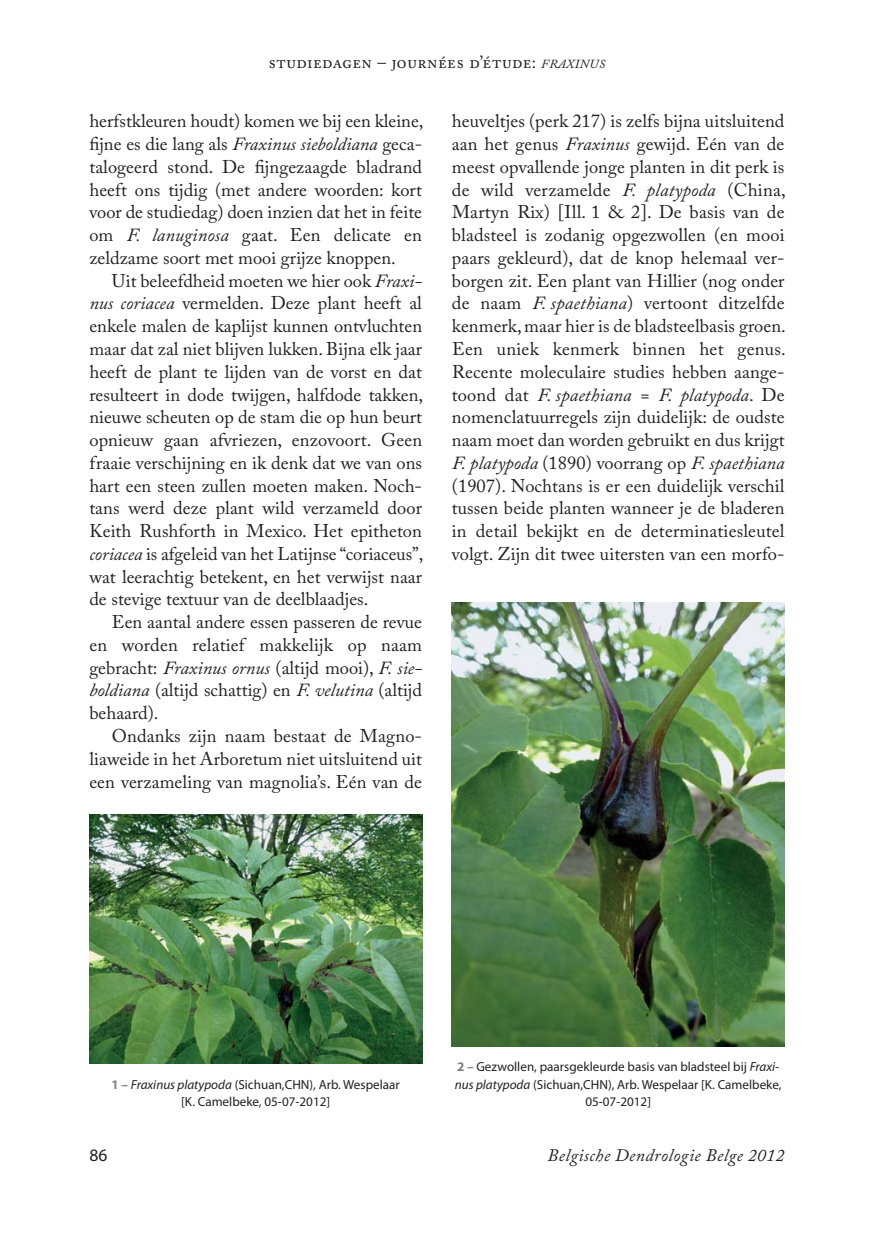
<style>
.page{position:relative;width:869px;height:1241px;background:#fff}
.page>*{position:absolute;margin:0;border:0;box-sizing:border-box;transform-origin:0 0}
.t1{font:18.38px/22.8px "Adobe Caslon Pro";letter-spacing:-.005em;color:#231f20;text-align:justify}
.t2{font:17.5px "Adobe Caslon Pro";letter-spacing:.03em;color:#231f20}
.t3{font:italic 17.5px "Adobe Caslon Pro";letter-spacing:.03em;color:#231f20}
.t4{font:17.5px "Myriad Pro";color:#231f20}
.t5{font:13.12px/17.5px "Myriad Pro";color:#231f20;text-align:center}
.s1{font-style:italic;font-size:12.25px}
.s2{font-style:italic}
.s3{font-weight:700;color:#808285}
</style>
<div class="page">
<img style="left:451px;top:603px;width:333px;height:443px">
<img style="left:89px;top:814px;width:333px;height:249px">
<p class="t2" style="left:268px;top:56px;width:338px">studiedagen – journées d’étude: <span class="s1">FRAXINUS</span></p>
<p class="t1" style="left:89px;top:112px;width:335px">herfstkleuren houdt) komen we bij een kleine, fijne es die lang als <span class="s2">Fraxinus sieboldiana</span> geca&shy;talogeerd stond. De fijngezaagde bladrand heeft ons tijdig (met andere woorden: kort voor de studiedag) doen inzien dat het in feite om <span class="s2">F. lanuginosa</span> gaat. Een delicate en zeldzame soort met mooi grijze knoppen.</p>
<p class="t1" style="left:89px;top:271px;width:335px;text-indent:23px">Uit beleefdheid moeten we hier ook <span class="s2">Fraxi&shy;nus coriacea</span> vermelden. Deze plant heeft al enkele malen de kaplijst kunnen ontvluchten maar dat zal niet blijven lukken. Bijna elk jaar heeft de plant te lijden van de vorst en dat resulteert in dode twijgen, halfdode takken, nieuwe scheuten op de stam die op hun beurt opnieuw gaan afvriezen, enzovoort. Geen fraaie verschijning en ik denk dat we van ons hart een steen zullen moeten maken. Noch&shy;tans werd deze plant wild verzameld door Keith Rushforth in Mexico. Het epitheton <span class="s2">coriacea</span> is afgeleid van het Latijnse “coriaceus”, wat leerachtig betekent, en het verwijst naar de stevige textuur van de deelblaadjes.</p>
<p class="t1" style="left:89px;top:612px;width:334px;text-indent:23px">Een aantal andere essen passeren de revue en worden relatief makkelijk op naam gebracht: <span class="s2">Fraxinus ornus</span> (altijd mooi), <span class="s2">F. sie&shy;boldiana</span> (altijd schattig) en <span class="s2">F. velutina</span> (altijd behaard).</p>
<p class="t1" style="left:89px;top:726px;width:334px;text-indent:23px">Ondanks zijn naam bestaat de Magno&shy;liaweide in het Arboretum niet uitsluitend uit een verzameling van magnolia’s. Eén van de</p>
<p class="t1" style="left:451px;top:112px;width:335px">heuveltjes (perk 217) is zelfs bijna uitsluitend aan het genus <span class="s2">Fraxinus</span> gewijd. Eén van de meest opvallende jonge planten in dit perk is de wild verzamelde <span class="s2">F. platypoda</span> (Ch ina, Martyn Rix) [Ill. 1 &amp; 2]. De basis van de bladsteel is zodanig opgezwollen (en mooi paars gekleurd), dat de knop helemaal ver&shy;borgen zit. Een plant van Hillier (nog onder de naam <span class="s2">F. spaethiana</span>) vertoont ditzelfde kenmerk, maar hier is de bladsteelbasis groen.<br>Een uniek kenmerk binnen het genus.<br>Recente moleculaire studies hebben aange&shy;toond dat <span class="s2">F. spaethiana</span> = <span class="s2">F. platypoda</span>. De nomenclatuurregels zijn duidelijk: de oudste naam moet dan worden gebruikt en dus krijgt <span class="s2">F. platypoda</span> (1890) voorrang op <span class="s2">F. spaethiana </span>(1907). Nochtans is er een duidelijk verschil tussen beide planten wanneer je de bladeren in detail bekijkt en de determinatiesleutel volgt. Zijn dit twee uitersten van een morfo-</p>
<p class="t5" style="left:111px;top:1076px;width:290px"><span class="s3">1 –</span> <span class="s2">Fraxinus platypoda</span> (Sichuan,CHN), Arb. Wespelaar [K. Camelbeke, 05-07-2012]</p>
<p class="t5" style="left:454px;top:1059px;width:328px"><span class="s3">2 –</span> Gezwollen, paarsgekleurde basis van bladsteel bij <span class="s2">Fraxi&shy;nus platypoda</span> (Sichuan,CHN), Arb. Wespelaar [K. Camelbeke,<br>05-07-2012]</p>
<p class="t4" style="left:89px;top:1148px;width:19px">86</p>
<p class="t3" style="left:547px;top:1148px;width:238px">Belgische Dendrologie Belge 2012</p>
</div>
